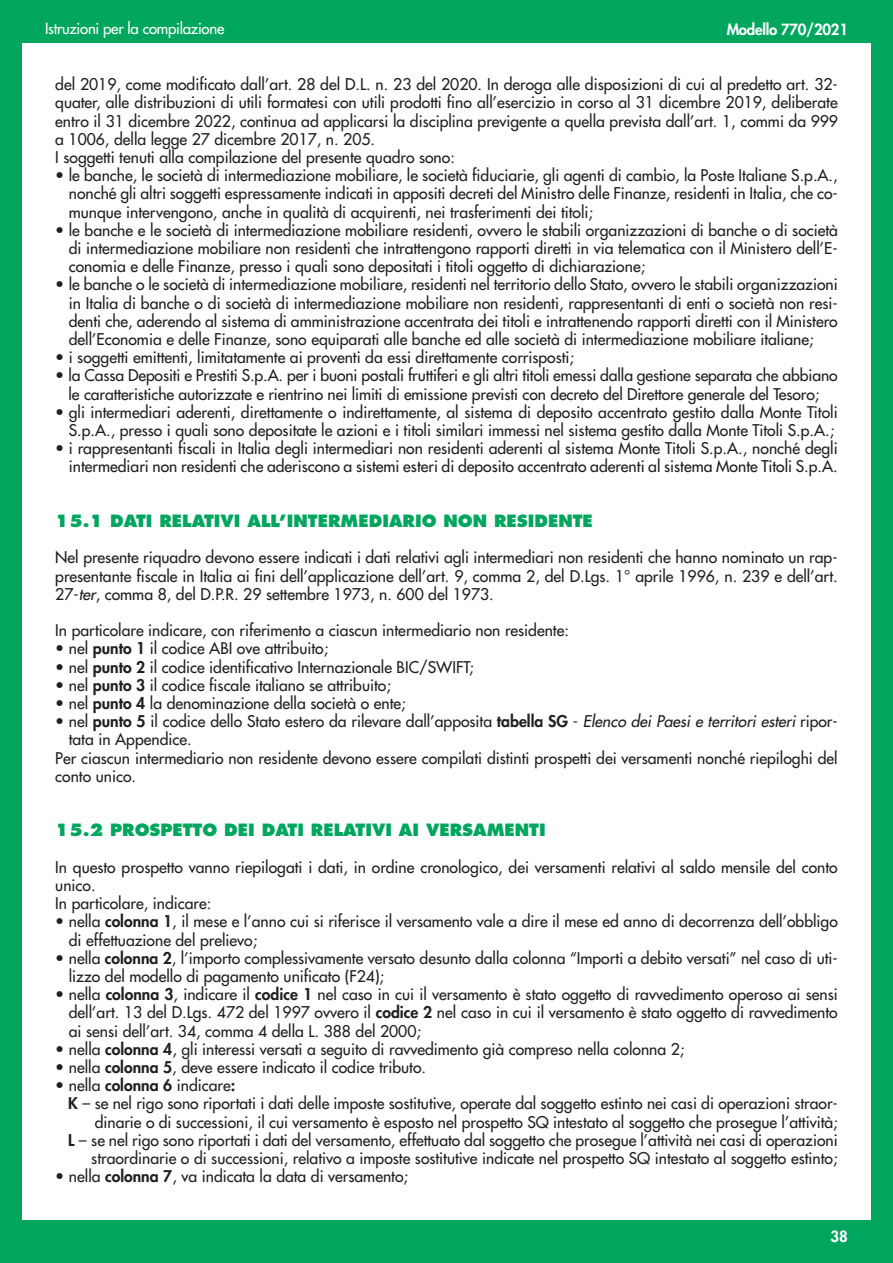
<style>
.page{position:relative;width:893px;height:1263px;background:#fff}
.page>*{position:absolute;margin:0;border:0;box-sizing:border-box;transform-origin:0 0}
.t1{font:800 16.5px "Futura";color:#00a65e}
.t2{font:15.75px/18.1px "Futura";color:#231f20;text-align:justify}
.t3{font:15px "Futura";letter-spacing:-.015em;color:#fff}
.t4{font:800 15px "Futura";letter-spacing:-.015em;color:#fff}
.s1{font-style:italic}
.s2{font-weight:800}
</style>
<div class="page">
<div style="left:0;top:43px;width:21px;height:1220px;background:#00a65e"></div>
<div style="left:872px;top:43px;width:21px;height:1177px;background:#00a65e"></div>
<div style="left:0;top:1220px;width:893px;height:43px;background:#00a65e"></div>
<div style="left:0;top:0;width:893px;height:43px;background:#00a65e"></div>
<p class="t3" style="left:45px;top:21px;width:181px">Istruzioni per la compilazione</p>
<p class="t4" style="left:727px;top:23px;width:123px">Modello 770/2021</p>
<p class="t2" style="left:55px;top:76px;width:784px;text-align:left">del 2019, come modificato dall’art. 28 del D.L. n. 23 del 2020. In deroga alle disposizioni di cui al predetto art. 32- quater, alle distribuzioni di utili formatesi con utili prodotti fino all’esercizio in corso al 31 dicembre 2019, deliberate entro il 31 dicembre 2022, continua ad applicarsi la disciplina previgente a quella prevista dall’art. 1, commi da 999 a 1006, della legge 27 dicembre 2017, n. 205.<br>I soggetti tenuti alla compilazione del presente quadro sono:</p>
<p class="t2" style="left:69px;top:167px;width:770px;text-indent:-13px">• le banche, le società di intermediazione mobiliare, le società fiduciarie, gli agenti di cambio, la Poste Italiane S.p.A., nonché gli altri soggetti espressamente indicati in appositi decreti del Ministro delle Finanze, residenti in Italia, che co&shy;munque intervengono, anche in qualità di acquirenti, nei trasferimenti dei titoli;</p>
<p class="t2" style="left:69px;top:222px;width:771px;text-indent:-13px">• le banche e le società di intermediazione mobiliare residenti, ovvero le stabili organizzazioni di banche o di società di intermediazione mobiliare non residenti che intrattengono rapporti diretti in via telematica con il Ministero dell’E&shy;conomia e delle Finanze, presso i quali sono depositati i titoli oggetto di dichiarazione;</p>
<p class="t2" style="left:69px;top:277px;width:770px;text-indent:-13px">• le banche o le società di intermediazione mobiliare, residenti nel territorio dello Stato, ovvero le stabili organizzazioni in Italia di banche o di società di intermediazione mobiliare non residenti, rappresentanti di enti o società non resi&shy;denti che, aderendo al sistema di amministrazione accentrata dei titoli e intrattenendo rapporti diretti con il Ministero dell’Economia e delle Finanze, sono equiparati alle banche ed alle società di intermediazione mobiliare italiane;</p>
<p class="t2" style="left:55px;top:349px;width:520px">• i soggetti emittenti, limitatamente ai proventi da essi direttamente corrisposti;</p>
<p class="t2" style="left:55px;top:367px;width:784px;text-align:center">• la Cassa Depositi e Prestiti S.p.A. per i buoni postali fruttiferi e gli altri titoli emessi dalla gestione separata che abbiano le caratteristiche autorizzate e rientrino nei limiti di emissione previsti con decreto del Direttore generale del Tesoro;</p>
<p class="t2" style="left:55px;top:404px;width:784px;text-align:right">• gli intermediari aderenti, direttamente o indirettamente, al sistema di deposito accentrato gestito dalla Monte Titoli<br>S.p.A., presso i quali sono depositate le azioni e i titoli similari immessi nel sistema gestito dalla Monte Titoli S.p.A.;</p>
<p class="t2" style="left:55px;top:440px;width:784px;text-align:right">• i rappresentanti fiscali in Italia degli intermediari non residenti aderenti al sistema Monte Titoli S.p.A., nonché degli intermediari non residenti che aderiscono a sistemi esteri di deposito accentrato aderenti al sistema Monte Titoli S.p.A.</p>
<p class="t1" style="left:55px;top:514px;width:539px">15.1 DATI RELATIVI ALL’INTERMEDIARIO NON RESIDENTE</p>
<p class="t2" style="left:55px;top:550px;width:784px">Nel presente riquadro devono essere indicati i dati relativi agli intermediari non residenti che hanno nominato un rap&shy;presentante fiscale in Italia ai fini dell’applicazione dell’art. 9, comma 2, del D.Lgs. 1° aprile 1996, n. 239 e dell’art.<br>27-<span class="s1">ter</span>, comma 8, del D.P.R. 29 settembre 1973, n. 600 del 1973.</p>
<p class="t2" style="left:55px;top:622px;width:515px">In particolare indicare, con riferimento a ciascun intermediario non residente:</p>
<p class="t2" style="left:55px;top:641px;width:274px">• nel <span class="s2">punto 1</span> il codice ABI ove attribuito;</p>
<p class="t2" style="left:55px;top:659px;width:420px">• nel <span class="s2">punto 2</span> il codice identificativo Internazionale BIC/SWIFT;</p>
<p class="t2" style="left:55px;top:677px;width:337px">• nel <span class="s2">punto 3</span> il codice fiscale italiano se attribuito;</p>
<p class="t2" style="left:55px;top:695px;width:352px">• nel <span class="s2">punto 4</span> la denominazione della società o ente;</p>
<p class="t2" style="left:55px;top:713px;width:784px">• nel <span class="s2">punto 5</span> il codice dello Stato estero da rilevare dall’apposita <span class="s2">tabella SG</span> - <span class="s1">Elenco dei Paesi e territori esteri</span> ripor-</p>
<p class="t2" style="left:69px;top:732px;width:124px">tata in Appendice.</p>
<p class="t2" style="left:55px;top:750px;width:784px">Per ciascun intermediario non residente devono essere compilati distinti prospetti dei versamenti nonché riepiloghi del</p>
<p class="t2" style="left:55px;top:768px;width:82px">conto unico.</p>
<p class="t1" style="left:55px;top:823px;width:492px">15.2 PROSPETTO DEI DATI RELATIVI AI VERSAMENTI</p>
<p class="t2" style="left:55px;top:859px;width:784px;text-align:left">In questo prospetto vanno riepilogati i dati, in ordine cronologico, dei versamenti relativi al saldo mensile del conto unico.<br>In particolare, indicare:</p>
<p class="t2" style="left:69px;top:913px;width:771px;text-indent:-13px">• nella <span class="s2">colonna 1</span>, il mese e l’anno cui si riferisce il versamento vale a dire il mese ed anno di decorrenza dell’obbligo di effettuazione del prelievo;</p>
<p class="t2" style="left:69px;top:950px;width:770px;text-indent:-13px">• nella <span class="s2">colonna 2</span>, l’importo complessivamente versato desunto dalla colonna “Importi a debito versati” nel caso di uti&shy;lizzo del modello di pagamento unificato (F24);</p>
<p class="t2" style="left:69px;top:986px;width:770px;text-indent:-14px">• nella <span class="s2">colonna 3</span>, indicare il <span class="s2">codice 1</span> nel caso in cui il versamento è stato oggetto di ravvedimento operoso ai sensi dell’art. 13 del D.Lgs. 472 del 1997 ovvero il <span class="s2">codice 2</span> nel caso in cui il versamento è stato oggetto di ravvedimento ai sensi dell’art. 34, comma 4 della L. 388 del 2000;</p>
<p class="t2" style="left:55px;top:1041px;width:631px">• nella <span class="s2">colonna 4</span>, gli interessi versati a seguito di ravvedimento già compreso nella colonna 2;</p>
<p class="t2" style="left:55px;top:1059px;width:372px">• nella <span class="s2">colonna 5</span>, deve essere indicato il codice tributo.</p>
<p class="t2" style="left:55px;top:1077px;width:181px">• nella <span class="s2">colonna 6</span> indicare<span class="s2">:</span></p>
<p class="t2" style="left:68px;top:1095px;width:771px"><span class="s2">K</span> – se nel rigo sono riportati i dati delle imposte sostitutive, operate dal soggetto estinto nei casi di operazioni straor-</p>
<p class="t2" style="left:95px;top:1114px;width:745px">dinarie o di successioni, il cui versamento è esposto nel prospetto SQ intestato al soggetto che prosegue l’attività;</p>
<p class="t2" style="left:68px;top:1132px;width:771px"><span class="s2">L</span> – se nel rigo sono riportati i dati del versamento, effettuato dal soggetto che prosegue l’attività nei casi di operazioni</p>
<p class="t2" style="left:91px;top:1150px;width:748px">straordinarie o di successioni, relativo a imposte sostitutive indicate nel prospetto SQ intestato al soggetto estinto;</p>
<p class="t2" style="left:55px;top:1168px;width:354px">• nella <span class="s2">colonna 7</span>, va indicata la data di versamento;</p>
<p class="t4" style="left:831px;top:1229px;width:19px">38</p>
</div>
